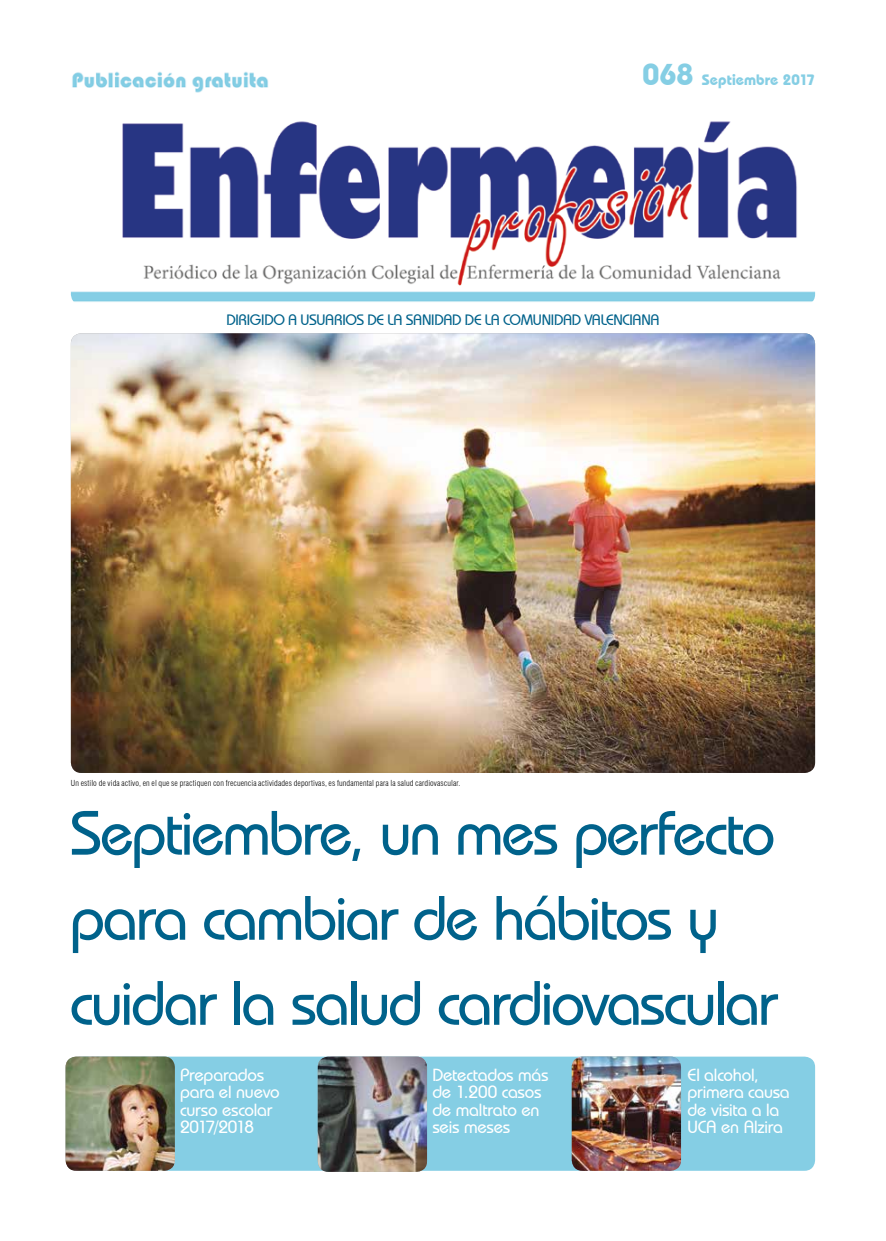
<style>
.page{position:relative;width:886px;height:1241px;background:#fff}
.page>*{position:absolute;margin:0;border:0;box-sizing:border-box;transform-origin:0 0}
.t1{font:500 62.5px/85px "Bauhaus IT Cby BT";letter-spacing:-.04em;color:#00628b}
.t2{font:500 17.5px/17.5px "Bauhaus IT Cby BT";letter-spacing:-.015em;color:#fff}
.t3{font:500 15px "Bauhaus IT Cby BT";letter-spacing:-.02em;color:#00628b}
.t4{font:700 15px "Bauhaus IT Cby BT";color:#85cee4}
.t5{font:300 condensed 8.12px "Swiss 721 BT";letter-spacing:.015em;color:#000}
.s1{font-size:30px}
</style>
<div class="page">
<img style="left:71px;top:333px;width:744px;height:439px">
<div style="left:71px;top:1056px;width:744px;height:114px;background:#85cee4;border-radius:11px"></div>
<img style="left:318px;top:1056px;width:109px;height:115px">
<img style="left:572px;top:1056px;width:109px;height:114px">
<img style="left:71px;top:71px;width:744px;height:231px">
<img style="left:66px;top:1056px;width:109px;height:114px">
<p class="t4" style="left:642px;top:71px;width:174px"><span class="s1">068</span> Septiembre 2017</p>
<p class="t3" style="left:226px;top:310px;width:435px">DIRIGIDO A USUARIOS DE LA SANIDAD DE LA COMUNIDAD VALENCIANA</p>
<p class="t5" style="left:71px;top:778px;width:391px">Un estilo de vida activo, en el que se practiquen con frecuencia actividades deportivas, es fundamental para la salud cardiovascular.</p>
<h1 class="t1" style="left:70px;top:789px;width:710px">Septiembre, un mes perfecto para cambiar de hábitos y cuidar la salud cardiovascular</h1>
<p class="t2" style="left:180px;top:1065px;width:101px">Preparados para el nuevo curso escolar<br>2017/2018</p>
<p class="t2" style="left:432px;top:1065px;width:118px">Detectados más de 1.200 casos de maltrato en seis meses</p>
<p class="t2" style="left:687px;top:1065px;width:104px">El alcohol, primera causa de visita a la<br>UCA en Alzira</p>
</div>
